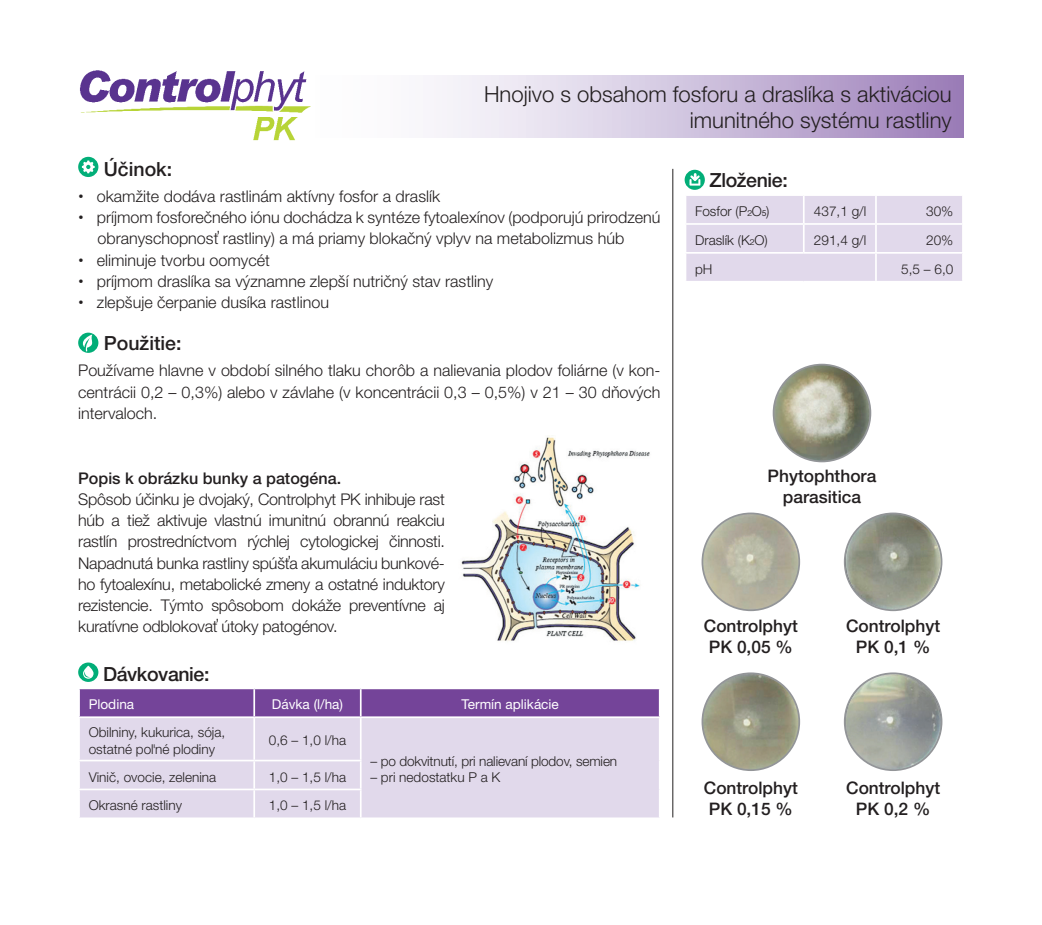
<style>
.page{position:relative;width:1042px;height:925px;background:#fff}
.page>*{position:absolute;margin:0;border:0;box-sizing:border-box;transform-origin:0 0}
.t1{font:300 22.05px/25.6px "Helvetica Neue";color:#231f20;text-align:right}
.t2{font:500 19.6px "Helvetica Neue";letter-spacing:-.02em;color:#231f20}
.t3{font:500 19.6px "Helvetica Neue";color:#231f20}
.t4{font:500 17.32px/20.8px "Helvetica Neue";color:#231f20;text-align:center}
.t5{font:300 16.1px/21.2px "Helvetica Neue";color:#231f20;text-align:justify}
.t6{font:500 16.1px "Helvetica Neue";color:#231f20}
.t7{font:300 13.65px/16.1px "Helvetica Neue";color:#231f20}
.t8{font:13.65px "Helvetica Neue";color:#fff}
.s1{font-weight:700}
</style>
<div class="page">
<div style="left:273px;top:75px;width:691px;height:63px;background:linear-gradient(to right,#fff,#a185bd)"></div>
<svg style="left:78px;top:157px;width:20px;height:20px"></svg>
<svg style="left:78px;top:333px;width:20px;height:20px"></svg>
<svg style="left:684px;top:170px;width:278px;height:111px"></svg>
<hr style="left:875px;top:225px;width:2px;height:27px;background:#fff">
<hr style="left:875px;top:254px;width:2px;height:27px;background:#fff">
<hr style="left:684px;top:223px;width:120px;height:2px;background:#fff">
<hr style="left:804px;top:223px;width:72px;height:2px;background:#fff">
<hr style="left:876px;top:223px;width:88px;height:2px;background:#fff">
<hr style="left:684px;top:194px;width:120px;height:2px;background:#fff">
<hr style="left:684px;top:196px;width:2px;height:27px;background:#fff">
<hr style="left:804px;top:194px;width:72px;height:2px;background:#fff">
<hr style="left:876px;top:194px;width:88px;height:2px;background:#fff">
<hr style="left:684px;top:225px;width:2px;height:27px;background:#fff">
<hr style="left:684px;top:254px;width:2px;height:27px;background:#fff">
<svg style="left:78px;top:662px;width:20px;height:20px"></svg>
<div style="left:80px;top:718px;width:579px;height:99px;background:#e1d9eb"></div>
<svg style="left:79px;top:688px;width:581px;height:28px;background:#7b4d9e"></svg>
<hr style="left:253px;top:718px;width:2px;height:41px;background:#fff">
<hr style="left:360px;top:718px;width:2px;height:41px;background:#fff">
<hr style="left:78px;top:759px;width:176px;height:2px;background:#fff">
<hr style="left:254px;top:759px;width:108px;height:2px;background:#fff">
<hr style="left:253px;top:761px;width:2px;height:27px;background:#fff">
<hr style="left:360px;top:761px;width:2px;height:27px;background:#fff">
<hr style="left:78px;top:788px;width:176px;height:2px;background:#fff">
<hr style="left:254px;top:788px;width:108px;height:2px;background:#fff">
<hr style="left:253px;top:790px;width:2px;height:27px;background:#fff">
<hr style="left:360px;top:790px;width:2px;height:27px;background:#fff">
<img style="left:80px;top:70px;width:231px;height:70px">
<hr style="left:672px;top:169px;width:1px;height:648px;background:#231f20">
<img style="left:461px;top:437px;width:189px;height:205px">
<img style="left:773px;top:364px;width:97px;height:97px;border-radius:48px">
<div style="left:772px;top:364px;width:99px;height:98px;border:2px solid #939598;border-radius:50%"></div>
<img style="left:702px;top:513px;width:97px;height:97px;border-radius:48px">
<div style="left:701px;top:512px;width:99px;height:99px;border:2px solid #939598;border-radius:50%"></div>
<img style="left:844px;top:513px;width:97px;height:97px;border-radius:48px">
<div style="left:844px;top:512px;width:98px;height:99px;border:2px solid #939598;border-radius:50%"></div>
<img style="left:702px;top:673px;width:97px;height:97px;border-radius:48px">
<div style="left:701px;top:672px;width:99px;height:99px;border:2px solid #939598;border-radius:50%"></div>
<img style="left:844px;top:673px;width:97px;height:97px;border-radius:48px">
<div style="left:844px;top:672px;width:98px;height:99px;border:2px solid #939598;border-radius:50%"></div>
<h1 class="t1" style="left:484px;top:80px;width:469px">Hnojivo s obsahom fosforu a draslíka s aktiváciou imunitného systému rastliny</h1>
<p class="t2" style="left:104px;top:153px;width:70px">Účinok:</p>
<p class="t5" style="left:78px;top:185px;width:363px"><span class="s1">•</span> okamžite dodáva rastlinám aktívny fosfor a draslík</p>
<p class="t5" style="left:97px;top:206px;width:564px;text-indent:-19px"><span class="s1">•</span> príjmom fosforečného iónu dochádza k syntéze fytoalexínov (podporujú prirodzenú obranyschopnosť rastliny) a má priamy blokačný vplyv na metabolizmus húb</p>
<p class="t5" style="left:78px;top:248px;width:193px"><span class="s1">•</span> eliminuje tvorbu oomycét</p>
<p class="t5" style="left:78px;top:269px;width:416px"><span class="s1">•</span> príjmom draslíka sa významne zlepší nutričný stav rastliny</p>
<p class="t5" style="left:78px;top:291px;width:252px"><span class="s1">•</span> zlepšuje čerpanie dusíka rastlinou</p>
<p class="t3" style="left:104px;top:328px;width:79px">Použitie:</p>
<p class="t5" style="left:78px;top:359px;width:584px">Používame hlavne v období silného tlaku chorôb a nalievania plodov foliárne (v kon&shy;centrácii 0,2 – 0,3%) alebo v závlahe (v koncentrácii 0,3 – 0,5%) v 21 – 30 dňových intervaloch.</p>
<p class="t6" style="left:78px;top:465px;width:264px">Popis k obrázku bunky a patogéna.</p>
<p class="t5" style="left:78px;top:487px;width:368px">Spôsob účinku je dvojaký, Controlphyt PK inhibuje rast húb a tiež aktivuje vlastnú imunitnú obrannú reakciu rastlín prostredníctvom rýchlej cytologickej činnosti.<br>Napadnutá bunka rastliny spúšťa akumuláciu bunkové&shy;ho fytoalexínu, metabolické zmeny a ostatné induktory rezistencie. Týmto spôsobom dokáže preventívne aj kuratívne odblokovať útoky patogénov.</p>
<p class="t2" style="left:103px;top:658px;width:108px">Dávkovanie:</p>
<p class="t8" style="left:89px;top:694px;width:47px">Plodina</p>
<p class="t8" style="left:272px;top:694px;width:73px">Dávka (l/ha)</p>
<p class="t8" style="left:461px;top:694px;width:99px">Termín aplikácie</p>
<p class="t7" style="left:89px;top:723px;width:138px">Obilniny, kukurica, sója, ostatné poľné plodiny</p>
<p class="t7" style="left:269px;top:732px;width:79px">0,6 – 1,0 l/ha</p>
<p class="t7" style="left:370px;top:752px;width:248px">– po dokvitnutí, pri nalievaní plodov, semien</p>
<p class="t7" style="left:89px;top:768px;width:129px">Vinič, ovocie, zelenina</p>
<p class="t7" style="left:269px;top:768px;width:79px">1,0 – 1,5 l/ha</p>
<p class="t7" style="left:370px;top:768px;width:132px">– pri nedostatku P a K</p>
<p class="t7" style="left:89px;top:796px;width:95px">Okrasné rastliny</p>
<p class="t7" style="left:269px;top:796px;width:79px">1,0 – 1,5 l/ha</p>
<p class="t2" style="left:709px;top:165px;width:80px">Zloženie:</p>
<p class="t7" style="left:695px;top:202px;width:76px">Fosfor (P₂O₅)</p>
<p class="t7" style="left:814px;top:202px;width:54px">437,1 g/l</p>
<p class="t7" style="left:926px;top:202px;width:29px">30%</p>
<p class="t7" style="left:695px;top:231px;width:74px">Draslík (K₂O)</p>
<p class="t7" style="left:814px;top:231px;width:54px">291,4 g/l</p>
<p class="t7" style="left:926px;top:231px;width:29px">20%</p>
<p class="t7" style="left:695px;top:260px;width:19px">pH</p>
<p class="t7" style="left:901px;top:260px;width:54px">5,5 – 6,0</p>
<p class="t4" style="left:767px;top:464px;width:110px">Phytophthora parasitica</p>
<p class="t4" style="left:704px;top:615px;width:95px;text-align:left">Controlphyt<br>PK 0,05 %</p>
<p class="t4" style="left:846px;top:615px;width:95px">Controlphyt<br>PK 0,1 %</p>
<p class="t4" style="left:704px;top:777px;width:95px;text-align:left">Controlphyt<br>PK 0,15 %</p>
<p class="t4" style="left:846px;top:777px;width:95px">Controlphyt<br>PK 0,2 %</p>
</div>
